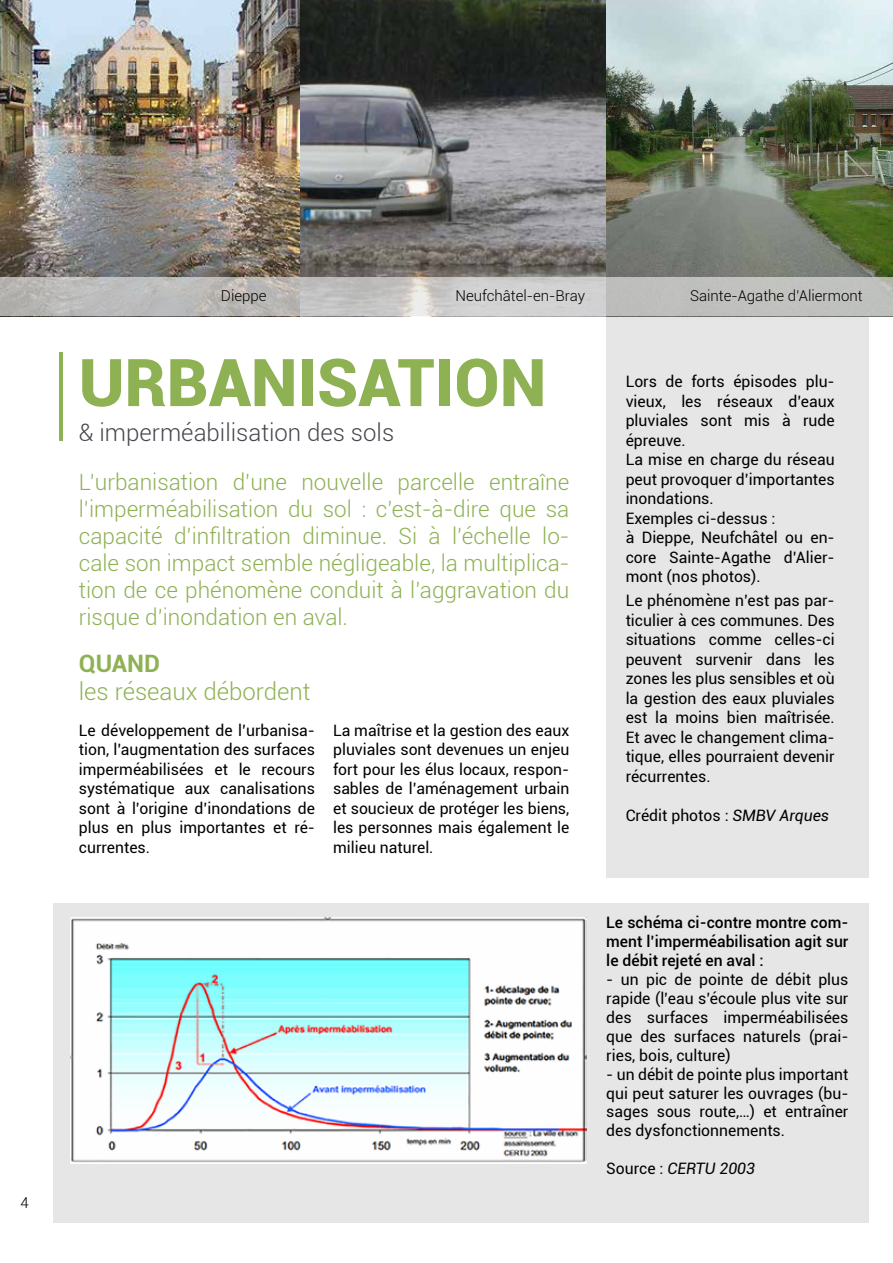
<style>
.page{position:relative;width:893px;height:1263px;background:#fff}
.page>*{position:absolute;margin:0;border:0;box-sizing:border-box;transform-origin:0 0}
.t1{font:900 66px "Roboto";color:#8eb153}
.t2{font:300 24px "Roboto";color:#48464e}
.t3{font:300 24px "Roboto";color:#8eb153}
.t4{font:700 24px "Roboto";color:#8eb153}
.t5{font:300 22.5px/27px "Roboto";color:#8eb153;text-align:justify}
.t6{font:15.75px/19.5px "Roboto";color:#000;text-align:justify}
.t7{font:500 15.75px/18.9px "Roboto";color:#000;text-align:justify}
.t8{font:italic 15.75px "Roboto";color:#000}
.t9{font:300 15px "Roboto";color:#000}
.s1{font-style:italic}
.s2{font-style:normal}
</style>
<div class="page">
<img style="left:0;top:0;width:893px;height:317px">
<div style="left:53px;top:904px;width:815px;height:319px;background:#e6e6e6"></div>
<hr style="left:59px;top:352px;width:3px;height:89px;background:#8eb153">
<div style="left:606px;top:317px;width:262px;height:561px;background:#e6e6e6"></div>
<svg style="left:0;top:278px;width:893px;height:38px;background:#c2c1c0"></svg>
<img style="left:71px;top:918px;width:516px;height:246px">
<p class="t9" style="left:21px;top:1192px;width:10px">4</p>
<p class="t9" style="left:221px;top:285px;width:47px">Dieppe</p>
<p class="t9" style="left:455px;top:285px;width:131px">Neufchâtel-en-Bray</p>
<p class="t9" style="left:690px;top:285px;width:174px">Sainte-Agathe d’Aliermont</p>
<h1 class="t1" style="left:79px;top:336px;width:469px">URBANISATION</h1>
<h2 class="t2" style="left:79px;top:416px;width:317px">&amp; imperméabilisation des sols</h2>
<p class="t5" style="left:79px;top:467px;width:492px">L’urbanisation d’une nouvelle parcelle entraîne l’imperméabilisation du sol : c’est-à-dire que sa capacité d’infiltration diminue. Si à l’échelle lo&shy;cale son impact semble négligeable, la multiplica&shy;tion de ce phénomène conduit à l’aggravation du risque d’inondation en aval.</p>
<h2 class="t4" style="left:79px;top:646px;width:83px">QUAND</h2>
<h2 class="t3" style="left:79px;top:675px;width:233px">les réseaux débordent</h2>
<p class="t6" style="left:79px;top:720px;width:238px">Le développement de l’urbanisa&shy;tion, l’augmentation des surfaces imperméabilisées et le recours systématique aux canalisations sont à l’origine d’inondations de plus en plus importantes et ré&shy;currentes.</p>
<p class="t6" style="left:333px;top:720px;width:238px">La maîtrise et la gestion des eaux pluviales sont devenues un enjeu fort pour les élus locaux, respon&shy;sables de l’aménagement urbain et soucieux de protéger les biens, les personnes mais également le milieu naturel.</p>
<p class="t6" style="left:626px;top:371px;width:211px;text-align:left">Lors de forts épisodes plu&shy;vieux, les réseaux d’eaux pluviales sont mis à rude épreuve.<br>La mise en charge du réseau peut provoquer d’importantes inondations.<br>Exemples ci-dessus :<br>à Dieppe, Neufchâtel ou en&shy;core Sainte-Agathe d’Alier&shy;mont (nos photos).</p>
<p class="t6" style="left:626px;top:590px;width:211px">Le phénomène n’est pas par&shy;ticulier à ces communes. Des situations comme celles-ci peuvent survenir dans les zones les plus sensibles et où la gestion des eaux pluviales est la moins bien maîtrisée.<br>Et avec le changement clima&shy;tique, elles pourraient devenir récurrentes.</p>
<p class="t6" style="left:626px;top:805px;width:205px">Crédit photos : <span class="s1">SMBV Arques</span></p>
<p class="t7" style="left:606px;top:913px;width:244px">Le schéma ci-contre montre com&shy;ment l’imperméabilisation agit sur le débit rejeté en aval :</p>
<p class="t6" style="left:606px;top:969px;width:244px;line-height:18.9px">- un pic de pointe de débit plus rapide (l’eau s’écoule plus vite sur des surfaces imperméabilisées que des surfaces naturels (prai&shy;ries, bois, culture)</p>
<p class="t6" style="left:606px;top:1064px;width:244px;line-height:18.9px">- un débit de pointe plus important qui peut saturer les ouvrages (bu&shy;sages sous route,…) et entraîner des dysfonctionnements.</p>
<p class="t8" style="left:606px;top:1157px;width:150px"><span class="s2">Source :</span> CERTU 2003</p>
</div>
